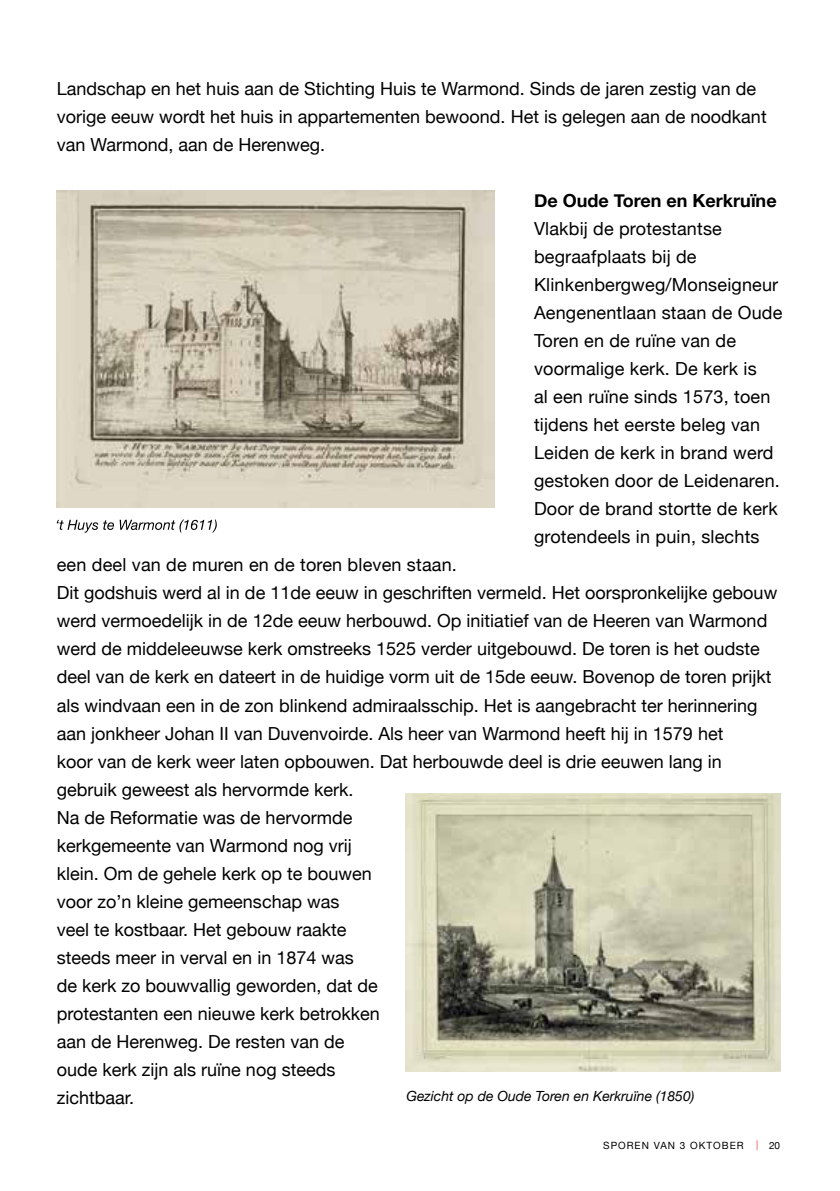
<style>
.page{position:relative;width:840px;height:1191px;background:#fff}
.page>*{position:absolute;margin:0;border:0;box-sizing:border-box;transform-origin:0 0}
.t1{font:18px/28px "Helvetica Neue";color:#000}
.t2{font:700 18px "Helvetica Neue";color:#000}
.t3{font:italic 14px "Helvetica Neue";color:#000}
.t4{font:10px "Helvetica Neue";letter-spacing:.1em;color:#000}
.s1{color:#f04e48}
</style>
<div class="page">
<img style="left:57px;top:190px;width:437px;height:317px">
<svg style="left:57px;top:519px;width:160px;height:14px"></svg>
<img style="left:405px;top:794px;width:374px;height:277px">
<p class="t1" style="left:57px;top:76px;width:711px">Landschap en het huis aan de Stichting Huis te Warmond. Sinds de jaren zestig van de vorige eeuw wordt het huis in appartementen bewoond. Het is gelegen aan de noodkant van Warmond, aan de Herenweg.</p>
<p class="t2" style="left:533px;top:187px;width:244px">De Oude Toren en Kerkruïne</p>
<p class="t1" style="left:533px;top:216px;width:250px">Vlakbij de protestantse begraafplaats bij de<br>Klinkenbergweg/Monseigneur<br>Aengenentlaan staan de Oude<br>Toren en de ruïne van de voormalige kerk. De kerk is<br>al een ruïne sinds 1573, toen tijdens het eerste beleg van<br>Leiden de kerk in brand werd gestoken door de Leidenaren.<br>Door de brand stortte de kerk grotendeels in puin, slechts</p>
<p class="t1" style="left:57px;top:552px;width:721px">een deel van de muren en de toren bleven staan.<br>Dit godshuis werd al in de 11de eeuw in geschriften vermeld. Het oorspronkelijke gebouw werd vermoedelijk in de 12de eeuw herbouwd. Op initiatief van de Heeren van Warmond werd de middeleeuwse kerk omstreeks 1525 verder uitgebouwd. De toren is het oudste deel van de kerk en dateert in de huidige vorm uit de 15de eeuw. Bovenop de toren prijkt als windvaan een in de zon blinkend admiraalsschip. Het is aangebracht ter herinnering aan jonkheer Johan II van Duvenvoirde. Als heer van Warmond heeft hij in 1579 het<br>koor van de kerk weer laten opbouwen. Dat herbouwde deel is drie eeuwen lang in gebruik geweest als hervormde kerk.<br>Na de Reformatie was de hervormde<br>kerkgemeente van Warmond nog vrij<br>klein. Om de gehele kerk op te bouwen<br>voor zo’n kleine gemeenschap was<br>veel te kostbaar. Het gebouw raakte<br>steeds meer in verval en in 1874 was<br>de kerk zo bouwvallig geworden, dat de<br>protestanten een nieuwe kerk betrokken<br>aan de Herenweg. De resten van de<br>oude kerk zijn als ruïne nog steeds<br>zichtbaar.</p>
<p class="t3" style="left:406px;top:1086px;width:289px">Gezicht op de Oude Toren en Kerkruïne (1850)</p>
<p class="t4" style="left:603px;top:1138px;width:178px">SPOREN VAN 3 OKTOBER <span class="s1">|</span> 20</p>
</div>
